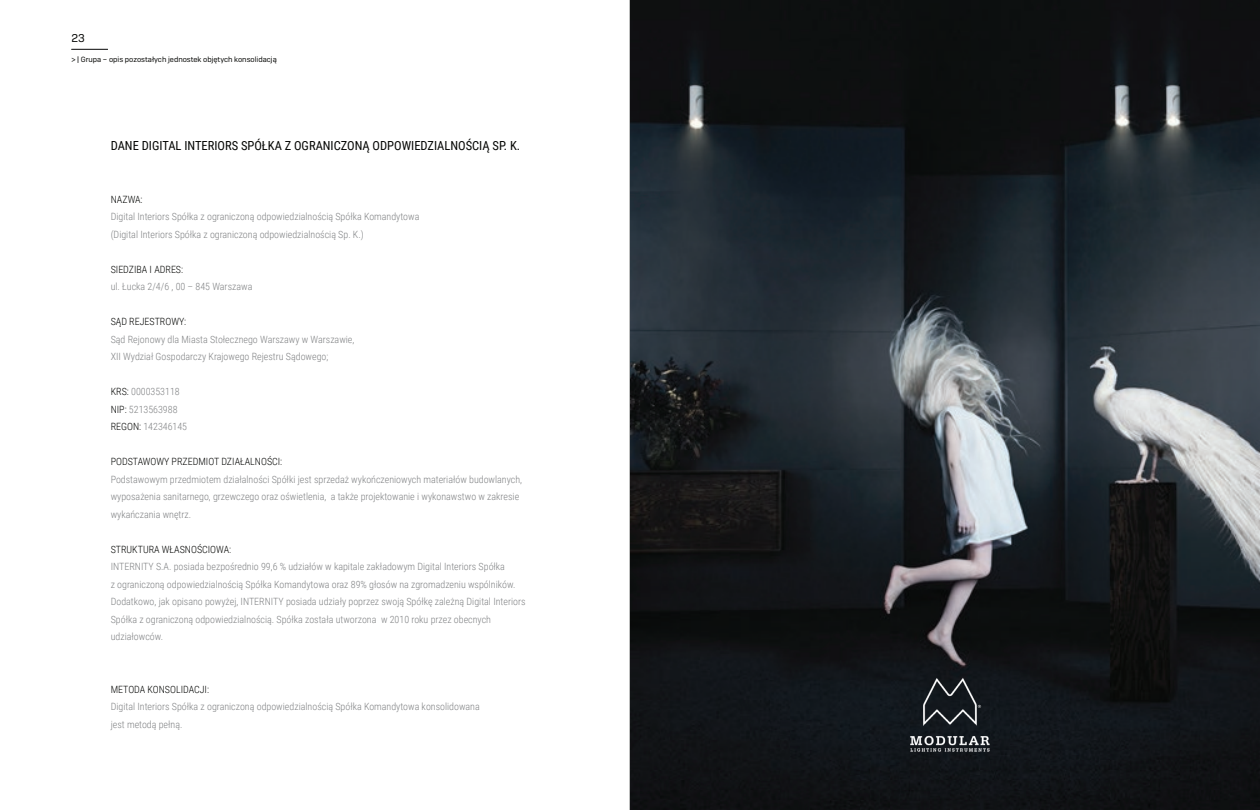
<style>
.page{position:relative;width:1260px;height:810px;background:#fff}
.page>*{position:absolute;margin:0;border:0;box-sizing:border-box;transform-origin:0 0}
.t1{font:12.5px "Roboto Condensed";color:#040503}
.t2{font:11.25px "Camber";color:#040503}
.t3{font:300 10px/17.5px "Roboto Condensed";color:#808284}
.t4{font:300 10px "Roboto Condensed";color:#040503}
.t5{font:7.5px "Camber";color:#040503}
.s1{color:#040503}
</style>
<div class="page">
<hr style="left:71px;top:49px;width:37px;height:1px;background:#313232">
<img style="left:630px;top:0;width:630px;height:810px">
<img style="left:880px;top:667px;width:141px;height:94px">
<p class="t2" style="left:71px;top:31px;width:15px">23</p>
<p class="t5" style="left:71px;top:55px;width:207px">&gt; | Grupa – opis pozostałych jednostek objętych konsolidacją</p>
<p class="t1" style="left:111px;top:137px;width:411px">DANE DIGITAL INTERIORS SPÓŁKA Z OGRANICZONĄ ODPOWIEDZIALNOŚCIĄ SP. K.</p>
<p class="t4" style="left:111px;top:192px;width:33px">NAZWA:</p>
<p class="t3" style="left:111px;top:207px;width:310px">Digital Interiors Spółka z ograniczoną odpowiedzialnością Spółka Komandytowa (Digital Interiors Spółka z ograniczoną odpowiedzialnością Sp. K.)</p>
<p class="t4" style="left:111px;top:262px;width:74px">SIEDZIBA I ADRES:</p>
<p class="t3" style="left:111px;top:277px;width:143px">ul. Łucka 2/4/6 , 00 – 845 Warszawa</p>
<p class="t4" style="left:111px;top:314px;width:77px">SĄD REJESTROWY:</p>
<p class="t3" style="left:111px;top:330px;width:245px">Sąd Rejonowy dla Miasta Stołecznego Warszawy w Warszawie,<br>XII Wydział Gospodarczy Krajowego Rejestru Sądowego;</p>
<p class="t3" style="left:111px;top:382px;width:78px"><span class="s1">KRS:</span> 0000353118<br><span class="s1">NIP:</span> 5213563988<br><span class="s1">REGON:</span> 142346145</p>
<p class="t4" style="left:111px;top:454px;width:173px">PODSTAWOWY PRZEDMIOT DZIAŁALNOŚCI:</p>
<p class="t3" style="left:111px;top:470px;width:413px">Podstawowym przedmiotem działalności Spółki jest sprzedaż wykończeniowych materiałów budowlanych, wyposażenia sanitarnego, grzewczego oraz oświetlenia, a także projektowanie i wykonawstwo w zakresie wykańczania wnętrz.</p>
<p class="t4" style="left:111px;top:542px;width:122px">STRUKTURA WŁASNOŚCIOWA:</p>
<p class="t3" style="left:111px;top:557px;width:416px">INTERNITY S.A. posiada bezpośrednio 99,6 % udziałów w kapitale zakładowym Digital Interiors Spółka<br>z ograniczoną odpowiedzialnością Spółka Komandytowa oraz 89% głosów na zgromadzeniu wspólników.<br>Dodatkowo, jak opisano powyżej, INTERNITY posiada udziały poprzez swoją Spółkę zależną Digital Interiors Spółka z ograniczoną odpowiedzialnością. Spółka została utworzona w 2010 roku przez obecnych udziałowców.</p>
<p class="t4" style="left:111px;top:682px;width:100px">METODA KONSOLIDACJI:</p>
<p class="t3" style="left:111px;top:697px;width:371px">Digital Interiors Spółka z ograniczoną odpowiedzialnością Spółka Komandytowa konsolidowana jest metodą pełną.</p>
</div>
